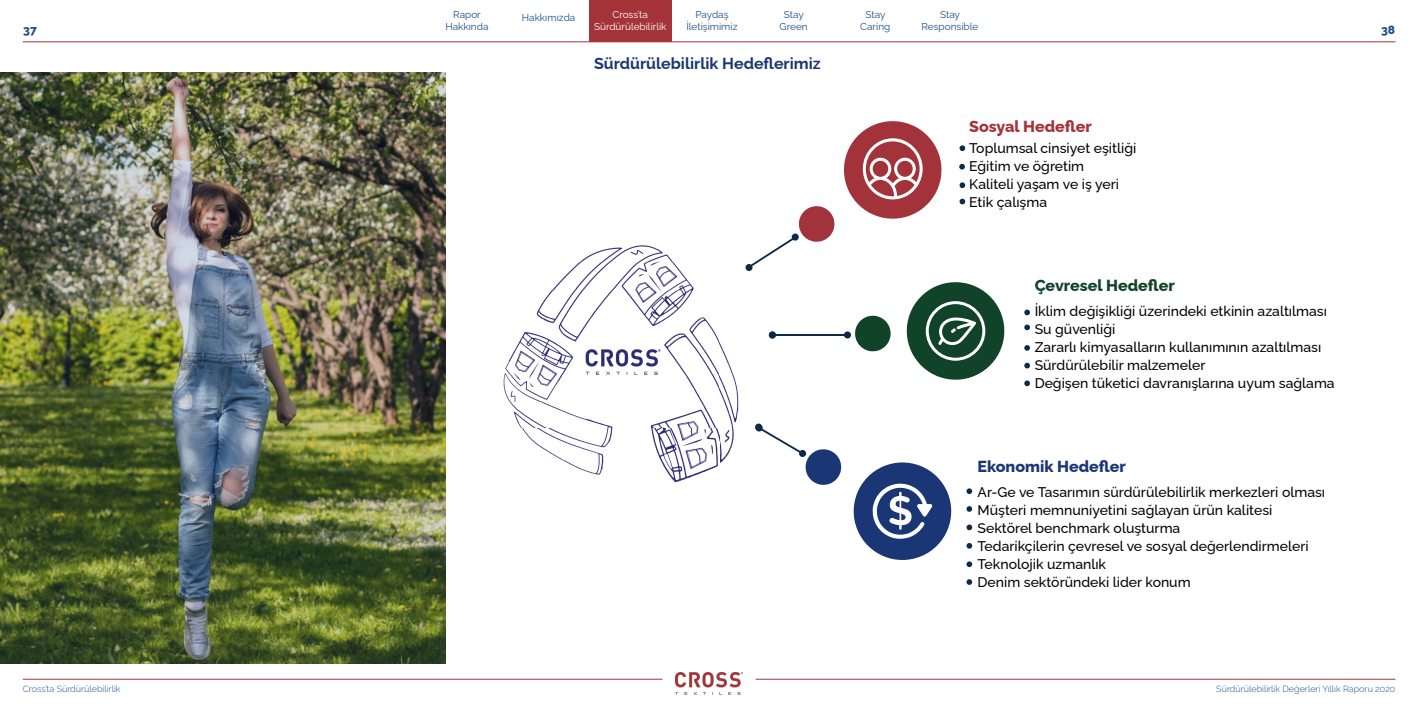
<style>
.page{position:relative;width:1418px;height:709px;background:#fff}
.page>*{position:absolute;margin:0;border:0;box-sizing:border-box;transform-origin:0 0}
.t1{font:700 16px "Raleway";color:#1a3675}
.t2{font:800 16px "Raleway";color:#114329}
.t3{font:800 16px "Raleway";color:#1a3675}
.t4{font:800 16px "Raleway";color:#a4343a}
.t5{font:500 14px/18px "Raleway";color:#000}
.t6{font:800 12px "Raleway";color:#1d4e89}
.t7{font:10px/12px "Raleway";color:#1d4e89;text-align:center}
.t8{font:10px/12px "Raleway";color:#fff;text-align:center}
.t9{font:300 9px "Raleway";color:#1d4e89}
</style>
<div class="page">
<hr style="left:23px;top:678px;width:639px;height:1px;background:#a4343a">
<hr style="left:755px;top:678px;width:640px;height:1px;background:#a4343a">
<img style="left:676px;top:672px;width:66px;height:22px">
<hr style="left:23px;top:41px;width:1372px;height:1px;background:#a4343a">
<svg style="left:844px;top:315px;width:47px;height:37px"></svg>
<svg style="left:966px;top:488px;width:6px;height:6px"></svg>
<svg style="left:1024px;top:380px;width:6px;height:6px"></svg>
<svg style="left:1024px;top:363px;width:6px;height:5px"></svg>
<svg style="left:1024px;top:345px;width:6px;height:6px"></svg>
<svg style="left:1024px;top:324px;width:6px;height:6px"></svg>
<svg style="left:1024px;top:309px;width:6px;height:6px"></svg>
<svg style="left:959px;top:199px;width:6px;height:5px"></svg>
<svg style="left:959px;top:182px;width:6px;height:6px"></svg>
<svg style="left:959px;top:164px;width:6px;height:6px"></svg>
<svg style="left:959px;top:145px;width:6px;height:6px"></svg>
<svg style="left:966px;top:543px;width:6px;height:5px"></svg>
<svg style="left:966px;top:561px;width:6px;height:6px"></svg>
<svg style="left:966px;top:579px;width:6px;height:6px"></svg>
<svg style="left:966px;top:506px;width:6px;height:6px"></svg>
<svg style="left:966px;top:524px;width:6px;height:6px"></svg>
<svg style="left:906px;top:282px;width:99px;height:98px"></svg>
<hr style="left:772px;top:334px;width:75px;height:2px;background:#0f2948">
<svg style="left:755px;top:424px;width:197px;height:136px"></svg>
<div style="left:768px;top:331px;width:8px;height:7px;background:#0f2948;border-radius:50%"></div>
<div style="left:755px;top:423px;width:7px;height:7px;background:#0f2948;border-radius:50%"></div>
<img style="left:502px;top:245px;width:249px;height:238px">
<div style="left:596px;top:381px;width:49px;height:17px;background:#fff"></div>
<svg style="left:749px;top:121px;width:193px;height:146px"></svg>
<div style="left:745px;top:264px;width:7px;height:7px;background:#0f2948;border-radius:50%"></div>
<img style="left:0;top:72px;width:445px;height:591px">
<div style="left:589px;top:0;width:82px;height:41px;background:#a4343a"></div>
<p class="t7" style="left:445px;top:8px;width:45px">Rapor<br>Hakkında</p>
<p class="t7" style="left:522px;top:11px;width:55px">Hakkımızda</p>
<p class="t8" style="left:594px;top:8px;width:74px">Cross’ta<br>Sürdürülebilirlik</p>
<p class="t7" style="left:686px;top:8px;width:53px">Paydaş<br>İletişimimiz</p>
<p class="t7" style="left:779px;top:8px;width:30px">Stay<br>Green</p>
<p class="t7" style="left:860px;top:8px;width:32px">Stay<br>Caring</p>
<p class="t7" style="left:921px;top:8px;width:58px">Stay<br>Responsible</p>
<p class="t6" style="left:23px;top:20px;width:15px">37</p>
<p class="t6" style="left:1380px;top:20px;width:16px">38</p>
<p class="t9" style="left:23px;top:681px;width:99px">Cross’ta Sürdürülebilirlik</p>
<p class="t1" style="left:594px;top:50px;width:228px">Sürdürülebilirlik Hedeflerimiz</p>
<p class="t4" style="left:969px;top:113px;width:124px">Sosyal Hedefler</p>
<p class="t5" style="left:969px;top:137px;width:168px">Toplumsal cinsiyet eşitliği<br>Eğitim ve öğretim<br>Kaliteli yaşam ve iş yeri<br>Etik çalışma</p>
<p class="t2" style="left:1034px;top:273px;width:142px">Çevresel Hedefler</p>
<p class="t5" style="left:1034px;top:301px;width:301px">İklim değişikliği üzerindeki etkinin azaltılması Su güvenliği<br>Zararlı kimyasalların kullanımının azaltılması Sürdürülebilir malzemeler<br>Değişen tüketici davranışlarına uyum sağlama</p>
<p class="t3" style="left:977px;top:453px;width:150px">Ekonomik Hedefler</p>
<p class="t5" style="left:977px;top:481px;width:349px">Ar-Ge ve Tasarımın sürdürülebilirlik merkezleri olması Müşteri memnuniyetini sağlayan ürün kalitesi Sektörel benchmark oluşturma<br>Tedarikçilerin çevresel ve sosyal değerlendirmeleri Teknolojik uzmanlık<br>Denim sektöründeki lider konum</p>
<p class="t9" style="left:1216px;top:681px;width:181px">Sürdürülebilirlik Değerleri Yıllık Raporu 2020</p>
</div>
